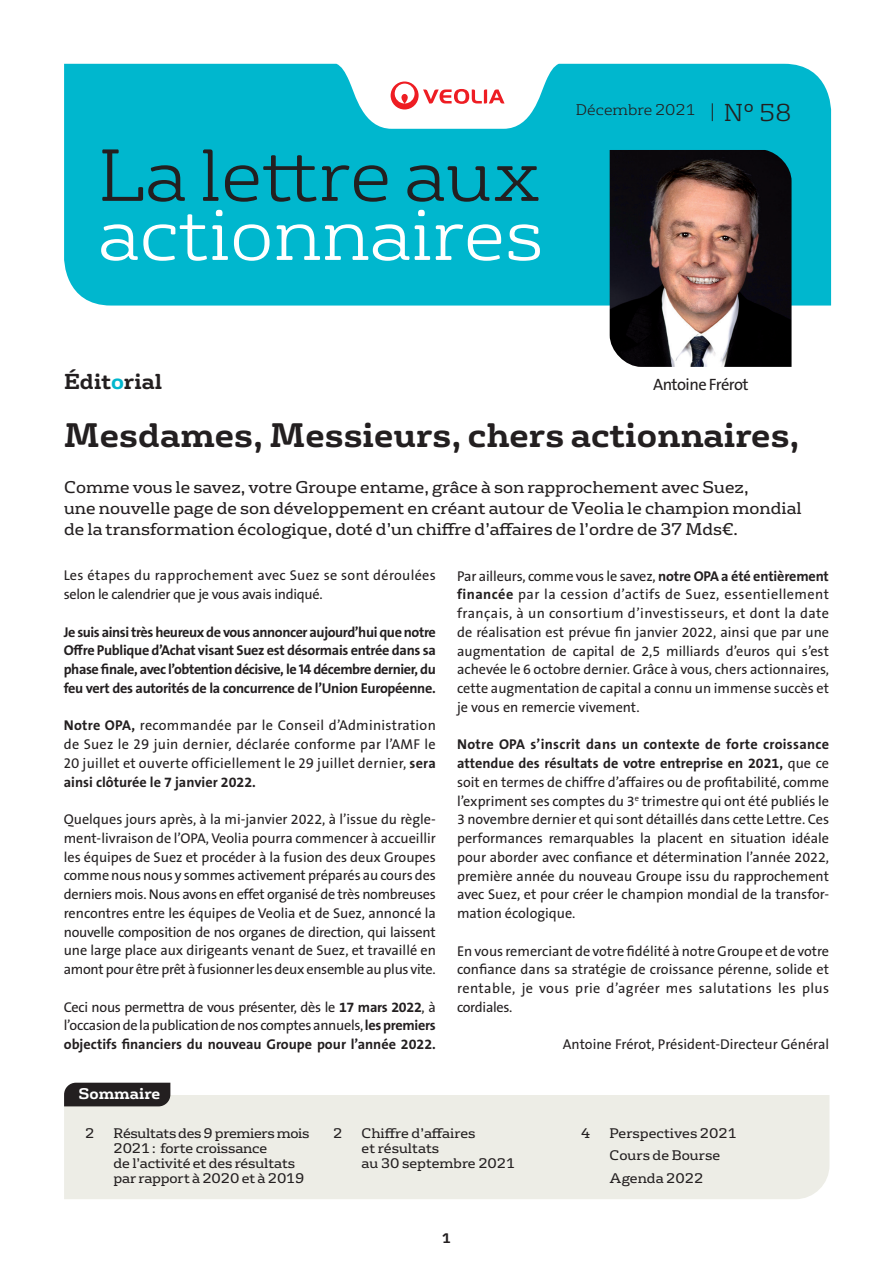
<style>
.page{position:relative;width:893px;height:1263px;background:#fff}
.page>*{position:absolute;margin:0;border:0;box-sizing:border-box;transform-origin:0 0}
.t1{font:700 33px "FS Rufus";color:#231f20}
.t2{font:300 23.7px "FS Rufus";color:#231f20}
.t3{font:700 21px "FS Rufus";color:#231f20}
.EDITO_CHAPO{font:16.5px/21px "FS Rufus";color:#231f20}
.BODY{font:16.5px "The Sans B5 Plain";letter-spacing:-.03em;color:#231f20}
.t4{font:300 15px "FS Rufus";color:#231f20}
.PERSPECTIVES_TITRE{font:700 15px "FS Rufus";color:#fff}
.EDITO_BODY{font:14.25px/18.8px "The Sans B5 Plain";color:#231f20;text-align:justify}
.EDITO_BODY-2{font:14.25px/18.8px "The Sans Veolia W5 Pla";letter-spacing:.02em;color:#231f20}
.EDITO_BODY-3{font:14.25px/18.8px "The Sans Veolia W7 Bld";letter-spacing:-.03em;color:#231f20;text-align:justify}
.TEXTE_SOMMAIRE{font:13.5px/15px "FS Rufus";letter-spacing:-.01em;color:#231f20}
.t5{font:700 13.5px "FS Rufus";color:#231f20}
.s1{color:#00b7ce}
.s2{font-family:"The Sans B7";font-weight:700}
</style>
<div class="page">
<div style="left:64px;top:1095px;width:765px;height:104px;background:#edede6"></div>
<svg style="left:64px;top:64px;width:767px;height:242px;fill:#00b7ce"></svg>
<svg style="left:391px;top:82px;width:114px;height:27px"></svg>
<svg style="left:102px;top:149px;width:83px;height:53px"></svg>
<svg style="left:203px;top:149px;width:15px;height:52px"></svg>
<svg style="left:225px;top:155px;width:162px;height:47px"></svg>
<svg style="left:407px;top:165px;width:82px;height:37px"></svg>
<svg style="left:495px;top:166px;width:43px;height:35px"></svg>
<svg style="left:101px;top:210px;width:127px;height:51px"></svg>
<svg style="left:234px;top:224px;width:36px;height:37px"></svg>
<svg style="left:277px;top:224px;width:132px;height:37px"></svg>
<svg style="left:415px;top:210px;width:15px;height:50px"></svg>
<svg style="left:436px;top:224px;width:65px;height:37px"></svg>
<svg style="left:509px;top:224px;width:31px;height:37px"></svg>
<svg style="left:712px;top:103px;width:1px;height:18px"></svg>
<img style="left:610px;top:150px;width:181px;height:217px">
<div style="left:64px;top:1083px;width:106px;height:23px;background:#231f20"></div>
<p class="t3" style="left:64px;top:364px;width:100px">Édit<span class="s1">o</span>rial</p>
<p class="t4" style="left:576px;top:97px;width:121px">Décembre 2021</p>
<p class="t2" style="left:724px;top:94px;width:69px">N° 58</p>
<p class="BODY" style="left:653px;top:376px;width:97px">Antoine Frérot</p>
<p class="t1" style="left:64px;top:407px;width:737px">Mesdames, Messieurs, chers actionnaires,</p>
<p class="EDITO_CHAPO" style="left:64px;top:476px;width:739px">Comme vous le savez, votre Groupe entame, grâce à son rapprochement avec Suez,<br>une nouvelle page de son développement en créant autour de Veolia le champion mondial de la transformation écologique, doté d’un chiffre d’affaires de l’ordre de 37 Mds€.</p>
<p class="EDITO_BODY-2" style="left:64px;top:566px;width:374px">Les étapes du rapprochement avec Suez se sont déroulées selon le calendrier que je vous avais indiqué.</p>
<p class="EDITO_BODY-3" style="left:64px;top:622px;width:374px">Je suis ainsi très heureux de vous annoncer aujourd’hui que notre</p>
<p class="EDITO_BODY-3" style="left:64px;top:641px;width:374px">Offre Publique d’Achat visant Suez est désormais entrée dans sa phase finale, avec l’obtention décisive, le 14 décembre dernier, du feu vert des autorités de la concurrence de l’Union Européenne.</p>
<p class="EDITO_BODY-2" style="left:64px;top:716px;width:374px;text-align:justify"><span class="s2">Notre OPA,</span> recommandée par le Conseil d’Administration de Suez le 29 juin dernier, déclarée conforme par l’AMF le 20 juillet et ouverte officiellement le 29 juillet dernier, <span class="s2">sera ainsi clôturée le 7 janvier 2022.</span></p>
<p class="EDITO_BODY" style="left:64px;top:810px;width:374px">Quelques jours après, à la mi-janvier 2022, à l’issue du règle&shy;ment-livraison de l’OPA, Veolia pourra commencer à accueillir les équipes de Suez et procéder à la fusion des deux Groupes comme nous nous y sommes activement préparés au cours des derniers mois. Nous avons en effet organisé de très nombreuses rencontres entre les équipes de Veolia et de Suez, annoncé la nouvelle composition de nos organes de direction, qui laissent une large place aux dirigeants venant de Suez, et travaillé en amont pour être prêt à fusionner les deux ensemble au plus vite.</p>
<p class="EDITO_BODY" style="left:64px;top:998px;width:374px">Ceci nous permettra de vous présenter, dès le <span class="s2">17 mars 2022</span>, à l’occasion de la publication de nos comptes annuels, <span class="s2">les premiers objectifs financiers du nouveau Groupe pour l’année 2022.</span></p>
<p class="EDITO_BODY" style="left:457px;top:567px;width:374px">Par ailleurs, comme vous le savez, <span class="s2">notre OPA a été entièrement financée</span> par la cession d’actifs de Suez, essentiellement français, à un consortium d’investisseurs, et dont la date de réalisation est prévue fin janvier 2022, ainsi que par une augmentation de capital de 2,5 milliards d’euros qui s’est achevée le 6 octobre dernier. Grâce à vous, chers actionnaires, cette augmentation de capital a connu un immense succès et je vous en remercie vivement.</p>
<p class="EDITO_BODY" style="left:457px;top:736px;width:374px"><span class="s2">Notre OPA s’inscrit dans un contexte de forte croissance attendue des résultats de votre entreprise en 2021,</span> que ce soit en termes de chiffre d’affaires ou de profitabilité, comme l’expriment ses comptes du 3<sup>e</sup> trimestre qui ont été publiés le 3 novembre dernier et qui sont détaillés dans cette Lettre. Ces performances remarquables la placent en situation idéale pour aborder avec confiance et détermination l’année 2022, première année du nouveau Groupe issu du rapprochement avec Suez, et pour créer le champion mondial de la transfor&shy;mation écologique.</p>
<p class="EDITO_BODY" style="left:457px;top:942px;width:374px">En vous remerciant de votre fidélité à notre Groupe et de votre confiance dans sa stratégie de croissance pérenne, solide et rentable, je vous prie d’agréer mes salutations les plus cordiales.</p>
<p class="EDITO_BODY" style="left:563px;top:1036px;width:268px">Antoine Frérot, Président-Directeur Général</p>
<p class="PERSPECTIVES_TITRE" style="left:78px;top:1081px;width:84px">Sommaire</p>
<p class="TEXTE_SOMMAIRE" style="left:85px;top:1125px;width:11px">2</p>
<p class="TEXTE_SOMMAIRE" style="left:114px;top:1125px;width:197px">Résultats des 9 premiers mois<br>2021 : forte croissance<br>de l’activité et des résultats par rapport à 2020 et à 2019</p>
<p class="TEXTE_SOMMAIRE" style="left:333px;top:1125px;width:11px">2</p>
<p class="TEXTE_SOMMAIRE" style="left:362px;top:1125px;width:116px">Chiffre d’affaires</p>
<p class="TEXTE_SOMMAIRE" style="left:362px;top:1140px;width:79px">et résultats</p>
<p class="TEXTE_SOMMAIRE" style="left:362px;top:1155px;width:155px">au 30 septembre 2021</p>
<p class="t5" style="left:442px;top:1226px;width:11px">1</p>
<p class="TEXTE_SOMMAIRE" style="left:581px;top:1125px;width:11px">4</p>
<p class="TEXTE_SOMMAIRE" style="left:610px;top:1125px;width:129px">Perspectives 2021</p>
<p class="TEXTE_SOMMAIRE" style="left:610px;top:1147px;width:112px">Cours de Bourse</p>
<p class="TEXTE_SOMMAIRE" style="left:610px;top:1170px;width:95px">Agenda 2022</p>
</div>
